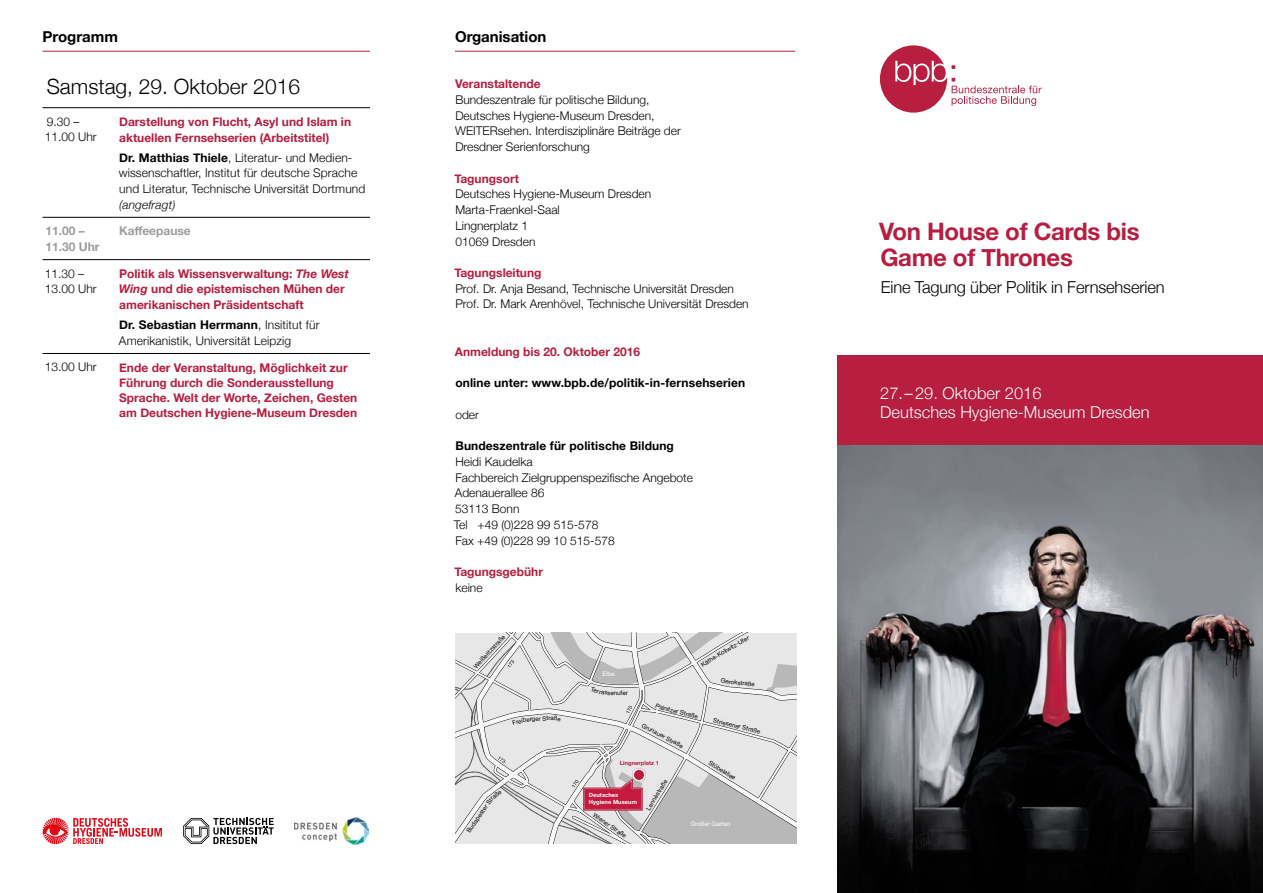
<style>
.page{position:relative;width:1263px;height:893px;background:#fff}
.page>*{position:absolute;margin:0;border:0;box-sizing:border-box;transform-origin:0 0}
.t1{font:700 24px/25.5px "Helvetica Neue";letter-spacing:-.015em;color:#b71e3f}
.t2{font:300 21px "Helvetica Neue";color:#000}
.t3{font:300 16.5px/19.8px "Helvetica Neue";color:#fff}
.t4{font:300 16.5px "Helvetica Neue";letter-spacing:-.01em;color:#000}
.t5{font:700 15px "Helvetica Neue";color:#000}
.t6{font:300 12px/15.8px "Helvetica Neue";color:#000}
.t7{font:700 12px/15.8px "Helvetica Neue";color:#b71e3f}
.t8{font:700 12px "Helvetica Neue";letter-spacing:.01em;color:#000}
.t9{font:700 12px/15.8px "Helvetica Neue";color:#9d9d9c}
.t10{font:italic 300 12px "Helvetica Neue";letter-spacing:.01em;color:#000}
.t11{font:6.3px "Helvetica Neue";color:#000}
.t12{font:6.3px "Helvetica Neue";color:#fff}
.t13{font:700 5.85px/7.1px "Helvetica Neue";color:#fff}
.t14{font:700 5.85px "Helvetica Neue";color:#b71e3f}
.s1{font-weight:700}
.s2{font-style:italic}
</style>
<div class="page">
<img style="left:838px;top:445px;width:425px;height:448px">
<div style="left:838px;top:356px;width:425px;height:89px;background:#b71e3f"></div>
<svg style="left:880px;top:45px;width:161px;height:68px"></svg>
<hr style="left:43px;top:51px;width:327px;height:1px;background:#b71e3f">
<hr style="left:455px;top:51px;width:340px;height:1px;background:#b71e3f">
<svg style="left:455px;top:633px;width:28px;height:210px;background:#dbdbdb"></svg>
<hr style="left:43px;top:107px;width:72px;height:1px;background:#000">
<hr style="left:115px;top:107px;width:255px;height:1px;background:#000">
<hr style="left:43px;top:259px;width:72px;height:1px;background:#000">
<hr style="left:115px;top:259px;width:255px;height:1px;background:#000">
<hr style="left:43px;top:217px;width:72px;height:1px;background:#000">
<hr style="left:115px;top:217px;width:255px;height:1px;background:#000">
<hr style="left:43px;top:353px;width:72px;height:1px;background:#000">
<hr style="left:115px;top:353px;width:255px;height:1px;background:#000">
<img style="left:295px;top:818px;width:73px;height:26px">
<svg style="left:43px;top:818px;width:119px;height:26px"></svg>
<svg style="left:183px;top:818px;width:91px;height:26px"></svg>
<svg style="left:483px;top:633px;width:313px;height:210px;background:#d7d4d4"></svg>
<p class="t5" style="left:43px;top:25px;width:77px">Programm</p>
<p class="t5" style="left:455px;top:25px;width:93px">Organisation</p>
<p class="t7" style="left:455px;top:76px;width:87px">Veranstaltende</p>
<p class="t6" style="left:455px;top:91px;width:227px">Bundeszentrale für politische Bildung, Deutsches Hygiene-Museum Dresden, WEITERsehen. Interdisziplinäre Beiträge der Dresdner Serienforschung</p>
<p class="t7" style="left:454px;top:171px;width:66px">Tagungsort</p>
<p class="t6" style="left:455px;top:185px;width:197px">Deutsches Hygiene-Museum Dresden<br>Marta-Fraenkel-Saal<br>Lingnerplatz 1<br>01069 Dresden</p>
<p class="t7" style="left:454px;top:265px;width:89px">Tagungsleitung</p>
<p class="t6" style="left:455px;top:280px;width:295px">Prof. Dr. Anja Besand, Technische Universität Dresden<br>Prof. Dr. Mark Arenhövel, Technische Universität Dresden</p>
<p class="t7" style="left:455px;top:344px;width:187px">Anmeldung bis 20. Oktober 2016</p>
<p class="t8" style="left:455px;top:374px;width:291px">online unter: www.bpb.de/politik-in-fernsehserien</p>
<p class="t6" style="left:455px;top:406px;width:25px">oder</p>
<p class="t8" style="left:455px;top:437px;width:220px">Bundeszentrale für politische Bildung</p>
<p class="t6" style="left:454px;top:453px;width:241px">Heidi Kaudelka<br>Fachbereich Zielgruppenspezifische Angebote<br>Adenauerallee 86<br>53113 Bonn<br>Tel +49 (0)228 99 515-578<br>Fax +49 (0)228 99 10 515-578</p>
<p class="t7" style="left:454px;top:564px;width:90px">Tagungsgebühr</p>
<p class="t6" style="left:455px;top:579px;width:29px">keine</p>
<h2 class="t2" style="left:47px;top:70px;width:255px">Samstag, 29. Oktober 2016</h2>
<p class="t6" style="left:45px;top:113px;width:53px">9.30 –<br>11.00 Uhr</p>
<p class="t7" style="left:119px;top:114px;width:233px">Darstellung von Flucht, Asyl und Islam in aktuellen Fernsehserien (Arbeitstitel)</p>
<p class="t6" style="left:119px;top:149px;width:248px"><span class="s1">Dr. Matthias Thiele</span>, Literatur- und Medien&shy;wissenschaftler, Institut für deutsche Sprache und Literatur, Technische Universität Dortmund</p>
<p class="t10" style="left:119px;top:195px;width:58px">(angefragt)</p>
<p class="t9" style="left:45px;top:224px;width:56px">11.00 –<br>11.30 Uhr</p>
<p class="t9" style="left:119px;top:224px;width:73px">Kaffeepause</p>
<p class="t6" style="left:45px;top:265px;width:53px">11.30 –<br>13.00 Uhr</p>
<p class="t7" style="left:119px;top:266px;width:232px">Politik als Wissensverwaltung: <span class="s2">The West<br>Wing</span> und die epistemischen Mühen der amerikanischen Präsidentschaft</p>
<p class="t6" style="left:119px;top:316px;width:202px"><span class="s1">Dr. Sebastian Herrmann</span>, Insititut für<br>Amerikanistik, Universität Leipzig</p>
<p class="t6" style="left:45px;top:358px;width:53px">13.00 Uhr</p>
<p class="t7" style="left:119px;top:360px;width:240px;line-height:15px">Ende der Veranstaltung, Möglichkeit zur Führung durch die Sonderausstellung Sprache. Welt der Worte, Zeichen, Gesten am Deutschen Hygiene-Museum Dresden</p>
<p class="t11" style="left:472px;top:664px;width:44px;rotate:-47deg">Weißeritzstraße</p>
<p class="t11" style="left:464px;top:829px;width:32px;rotate:-55deg">Budapeste</p>
<p class="t12" style="left:602px;top:669px;width:14px">Elbe</p>
<p class="t11" style="left:621px;top:689px;width:7px">fe</p>
<p class="t11" style="left:715px;top:651px;width:18px;rotate:-31deg">Kollwi</p>
<p class="t11" style="left:699px;top:661px;width:20px;rotate:-32deg">Kä he-</p>
<p class="t11" style="left:663px;top:703px;width:35px;rotate:14deg">lnitzer Straß</p>
<p class="t11" style="left:644px;top:721px;width:41px;rotate:28deg">Grunauer Stra</p>
<p class="t11" style="left:731px;top:677px;width:22px;rotate:5deg">okstraß</p>
<p class="t11" style="left:714px;top:716px;width:11px;rotate:13deg">Stri</p>
<p class="t11" style="left:724px;top:718px;width:26px;rotate:14deg">esener S</p>
<p class="t11" style="left:748px;top:724px;width:16px;rotate:15deg">traße</p>
<p class="t14" style="left:620px;top:758px;width:41px">Lingnerplatz 1</p>
<p class="t13" style="left:589px;top:792px;width:50px">Deutsches<br>Hygiene Museum</p>
<p class="t11" style="left:644px;top:807px;width:36px;rotate:-58deg">Lennèstraße</p>
<p class="t11" style="left:596px;top:810px;width:41px;rotate:35deg">Wiener Straße</p>
<p class="t11" style="left:712px;top:758px;width:32px;rotate:32deg">Stübelallee</p>
<p class="t12" style="left:691px;top:820px;width:41px">Großer Garten</p>
<h1 class="t1" style="left:879px;top:220px;width:262px">Von House of Cards bis<br>Game of Thrones</h1>
<h3 class="t4" style="left:881px;top:274px;width:285px">Eine Tagung über Politik in Fernsehserien</h3>
<h3 class="t3" style="left:880px;top:382px;width:271px">27.– 29. Oktober 2016<br>Deutsches Hygiene-Museum Dresden</h3>
</div>
